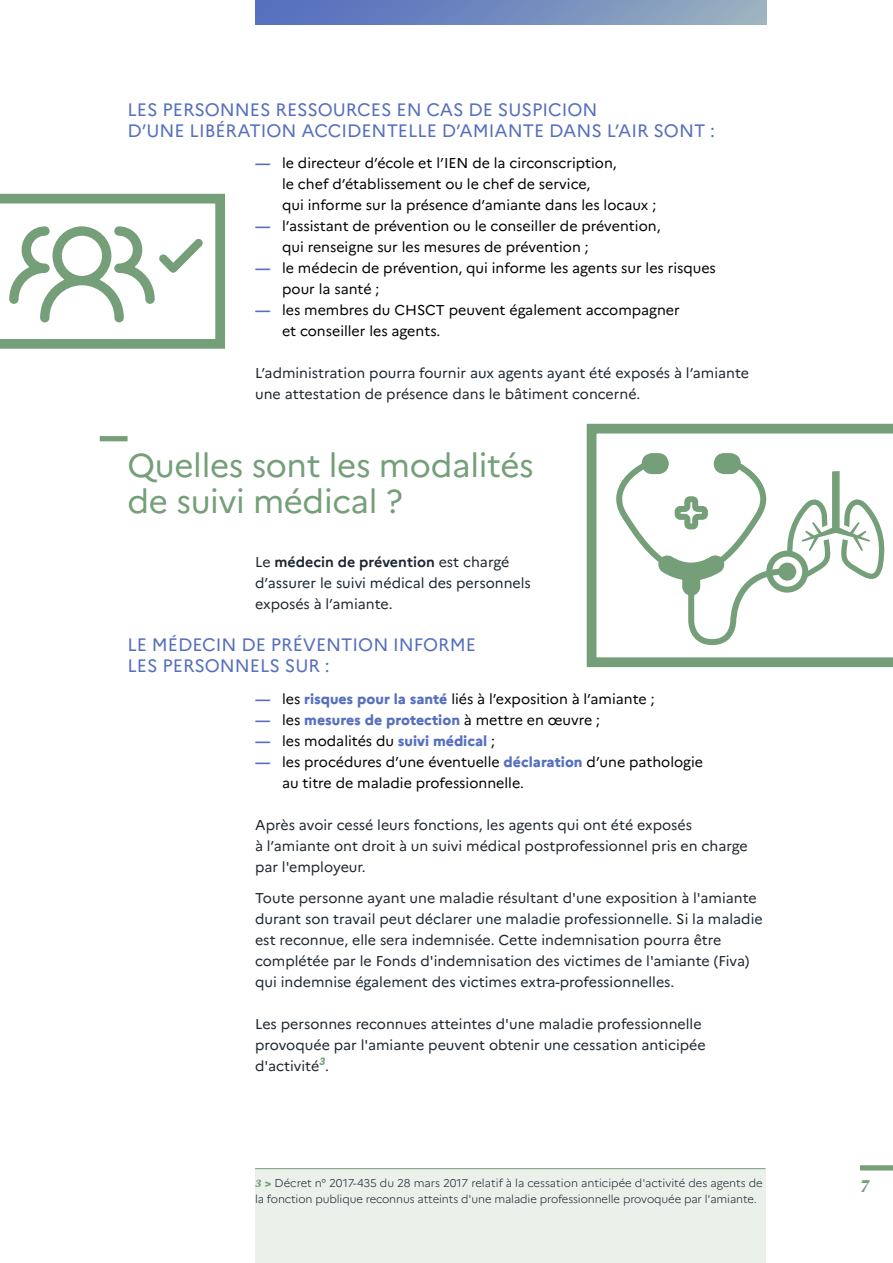
<style>
.page{position:relative;width:893px;height:1263px;background:#fff}
.page>*{position:absolute;margin:0;border:0;box-sizing:border-box;transform-origin:0 0}
.t1{font:33px/36px "Marianne";letter-spacing:-.01em;color:#749f78}
.t2{font:18px/21px "Marianne";color:#5770be}
.t3{font:italic 800 18px "Spectral";color:#749f78}
.t4{font:14.25px/21px "Marianne";color:#1b2630}
.t5{font:14.25px/21px "Marianne";color:#000}
.t6{font:800 14.25px "Marianne";color:#5770be}
.t7{font:300 11.25px/16.5px "Marianne";letter-spacing:-.01em;color:#1b2630}
.s1{font-weight:700;color:#5770be}
.s2{font-weight:700}
.s3{font-weight:800;color:#5770be}
.s4{font-weight:400;color:#000}
.s5{font-family:"Spectral";font-weight:800;font-style:italic;color:#749f78}
.s6{font-weight:800;color:#749f78}
</style>
<div class="page">
<div style="left:860px;top:1165px;width:33px;height:5px;background:#749f78"></div>
<div style="left:256px;top:0;width:510px;height:24px;background:linear-gradient(to right,#516abe,#99b0c0)"></div>
<div style="left:255px;top:1168px;width:510px;height:95px;background:#eaf0ea"></div>
<hr style="left:255px;top:1168px;width:510px;height:1px;background:#749f78">
<div style="left:100px;top:436px;width:28px;height:5px;background:#749f78"></div>
<svg style="left:587px;top:424px;width:306px;height:243px"></svg>
<div style="left:714px;top:453px;width:27px;height:21px;border:6px solid #749f78;border-radius:8px"></div>
<div style="left:642px;top:453px;width:27px;height:21px;border:6px solid #749f78;border-radius:8px"></div>
<svg style="left:613px;top:457px;width:275px;height:191px"></svg>
<svg style="left:0;top:194px;width:225px;height:155px"></svg>
<p class="t2" style="left:128px;top:99px;width:589px">LES PERSONNES RESSOURCES EN CAS DE SUSPICION<br>D’UNE LIBÉRATION ACCIDENTELLE D’AMIANTE DANS L’AIR SONT :</p>
<p class="t5" style="left:282px;top:152px;width:376px;text-indent:-27px"><span class="s1">—</span> le directeur d’école et l’IEN de la circonscription,<br>le chef d’établissement ou le chef de service,<br>qui informe sur la présence d’amiante dans les locaux ;</p>
<p class="t5" style="left:282px;top:215px;width:380px;text-indent:-27px"><span class="s1">—</span> l’assistant de prévention ou le conseiller de prévention, qui renseigne sur les mesures de prévention ;</p>
<p class="t5" style="left:282px;top:257px;width:435px;text-indent:-27px"><span class="s1">—</span> le médecin de prévention, qui informe les agents sur les risques pour la santé ;</p>
<p class="t5" style="left:282px;top:299px;width:399px;text-indent:-27px"><span class="s1">—</span> les membres du CHSCT peuvent également accompagner et conseiller les agents.</p>
<p class="t4" style="left:255px;top:362px;width:496px">L’administration pourra fournir aux agents ayant été exposés à l’amiante une attestation de présence dans le bâtiment concerné.</p>
<h1 class="t1" style="left:128px;top:447px;width:408px">Quelles sont les modalités de suivi médical ?</h1>
<p class="t4" style="left:255px;top:551px;width:277px">Le <span class="s2">médecin de prévention</span> est chargé d’assurer le suivi médical des personnels exposés à l’amiante.</p>
<p class="t2" style="left:128px;top:634px;width:350px">LE MÉDECIN DE PRÉVENTION INFORME<br>LES PERSONNELS SUR :</p>
<p class="t5" style="left:255px;top:688px;width:401px"><span class="s1">—</span> les <span class="s3">risques pour la santé</span> liés à l’exposition à l’amiante ;</p>
<p class="t6" style="left:255px;top:711px;width:347px"><span class="s2">—</span> <span class="s4">les</span> mesures de protection <span class="s4">à mettre en œuvre ;</span></p>
<p class="t5" style="left:255px;top:730px;width:241px"><span class="s1">—</span> les modalités du <span class="s3">suivi médical</span> ;</p>
<p class="t5" style="left:282px;top:751px;width:423px;text-indent:-27px"><span class="s1">—</span> les procédures d’une éventuelle <span class="s3">déclaration</span> d’une pathologie au titre de maladie professionnelle.</p>
<p class="t4" style="left:255px;top:814px;width:494px">Après avoir cessé leurs fonctions, les agents qui ont été exposés<br>à l’amiante ont droit à un suivi médical postprofessionnel pris en charge par l'employeur.</p>
<p class="t4" style="left:255px;top:887px;width:509px">Toute personne ayant une maladie résultant d'une exposition à l'amiante durant son travail peut déclarer une maladie professionnelle. Si la maladie est reconnue, elle sera indemnisée. Cette indemnisation pourra être complétée par le Fonds d'indemnisation des victimes de l'amiante (Fiva) qui indemnise également des victimes extra-professionnelles.</p>
<p class="t4" style="left:255px;top:1013px;width:452px">Les personnes reconnues atteintes d'une maladie professionnelle provoquée par l'amiante peuvent obtenir une cessation anticipée d'activité<sup>3</sup>.</p>
<p class="t7" style="left:255px;top:1174px;width:509px"><span class="s5">3</span> <span class="s6">&gt;</span> Décret n° 2017-435 du 28 mars 2017 relatif à la cessation anticipée d'activité des agents de la fonction publique reconnus atteints d'une maladie professionnelle provoquée par l'amiante.</p>
<p class="t3" style="left:860px;top:1173px;width:12px">7</p>
</div>
